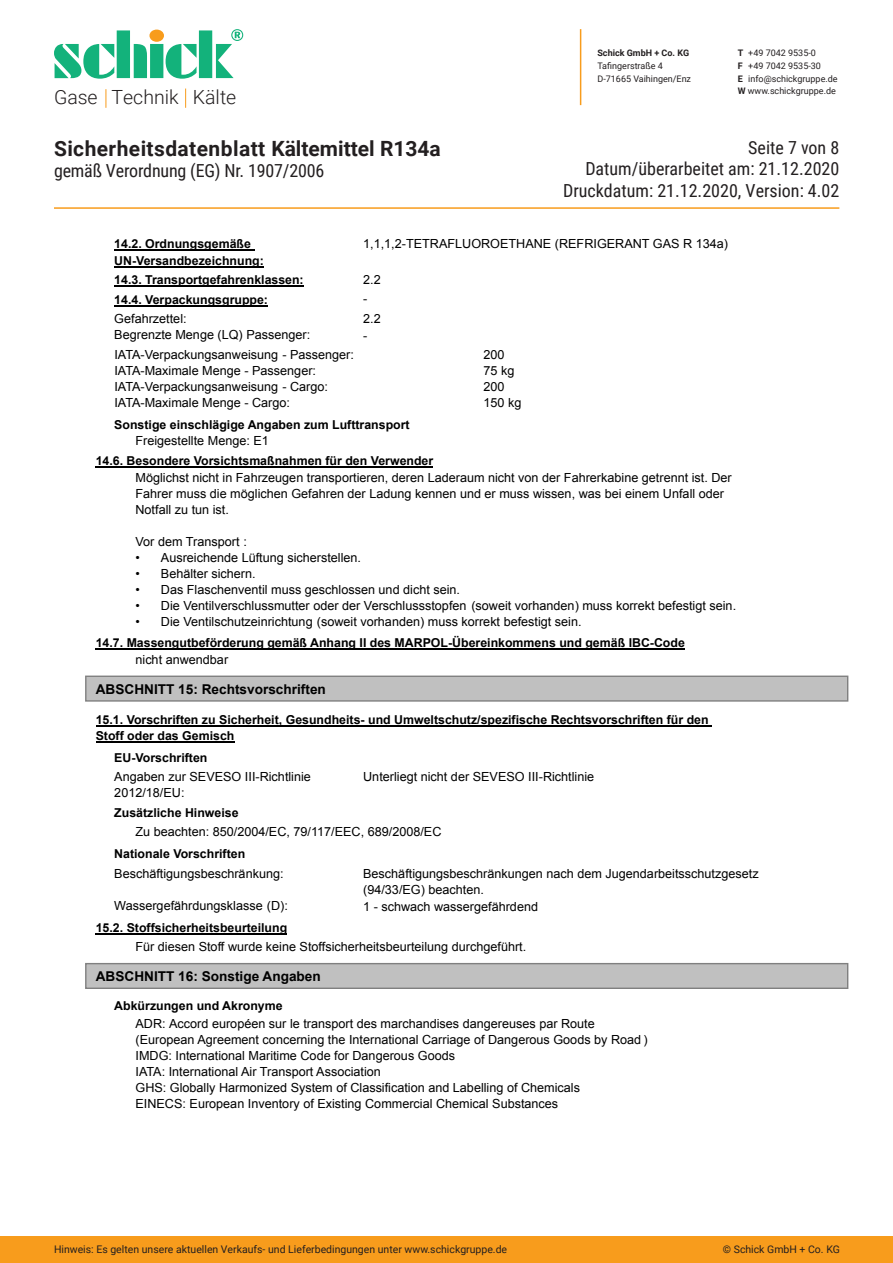
<style>
.page{position:relative;width:893px;height:1263px;background:#fff}
.page>*{position:absolute;margin:0;border:0;box-sizing:border-box;transform-origin:0 0}
.t1{font:700 21px "Roboto";letter-spacing:.02em;color:#231f20}
.t2{font:300 19.5px "Roboto";color:#231f20}
.t3{font:18px/21.6px "Roboto Condensed";color:#231f20;text-align:right}
.t4{font:700 13.5px "Arial";color:#000}
.t5{font:12.6px/16px "Arial";color:#000}
.t6{font:700 12.3px/19.5px "Arial";color:#000}
.t7{font:10.5px "Roboto";color:#231f20}
.t8{font:9px/12.6px "Roboto";color:#231f20}
.t9{font:700 9px "Roboto";color:#231f20}
.s1{font-weight:700}
</style>
<div class="page">
<div style="left:0;top:1236px;width:893px;height:27px;background:#f89c1c"></div>
<hr style="left:580px;top:29px;width:1px;height:76px;background:#f89c1c">
<svg style="left:54px;top:29px;width:189px;height:50px"></svg>
<svg style="left:106px;top:89px;width:1px;height:19px"></svg>
<svg style="left:185px;top:89px;width:1px;height:19px"></svg>
<hr style="left:54px;top:207px;width:785px;height:2px;background:#f89c1c">
<div style="left:86px;top:676px;width:762px;height:25px;background:#c0c0c0"></div>
<div style="left:85px;top:675px;width:763px;height:27px;border:1px solid #808080"></div>
<div style="left:86px;top:964px;width:762px;height:24px;background:#c0c0c0"></div>
<div style="left:85px;top:963px;width:763px;height:26px;border:1px solid #808080"></div>
<hr style="left:114px;top:249px;width:140px;height:2px;background:#000">
<svg style="left:114px;top:266px;width:22px;height:1px"></svg>
<hr style="left:136px;top:266px;width:124px;height:1px;background:#000">
<hr style="left:114px;top:286px;width:31px;height:1px;background:#000">
<hr style="left:145px;top:286px;width:154px;height:1px;background:#000">
<hr style="left:114px;top:305px;width:31px;height:1px;background:#000">
<hr style="left:145px;top:305px;width:119px;height:1px;background:#000">
<hr style="left:96px;top:466px;width:337px;height:2px;background:#000">
<hr style="left:96px;top:648px;width:589px;height:1px;background:#000">
<hr style="left:96px;top:725px;width:31px;height:1px;background:#000">
<hr style="left:127px;top:725px;width:152px;height:1px;background:#000">
<hr style="left:279px;top:725px;width:433px;height:1px;background:#000">
<hr style="left:96px;top:742px;width:138px;height:1px;background:#000">
<hr style="left:96px;top:933px;width:191px;height:1px;background:#000">
<h2 class="t2" style="left:54px;top:84px;width:184px">Gase Technik Kälte</h2>
<h1 class="t1" style="left:54px;top:133px;width:388px">Sicherheitsdatenblatt Kältemittel R134a</h1>
<h3 class="t3" style="left:54px;top:159px;width:272px">gemäß Verordnung (EG) Nr. 1907/2006</h3>
<p class="t9" style="left:597px;top:47px;width:93px">Schick GmbH + Co. KG</p>
<p class="t8" style="left:597px;top:59px;width:95px">Tafingerstraße 4<br>D-71665 Vaihingen/Enz</p>
<p class="t8" style="left:738px;top:47px;width:101px"><span class="s1">T</span> +49 7042 9535-0<br><span class="s1">F</span> +49 7042 9535-30<br><span class="s1">E</span> info@schickgruppe.de<br><span class="s1">W</span> www.schickgruppe.de</p>
<h3 class="t3" style="left:563px;top:136px;width:278px">Seite 7 von 8<br>Datum/überarbeitet am: 21.12.2020<br>Druckdatum: 21.12.2020, Version: 4.02</h3>
<p class="t6" style="left:114px;top:234px;width:138px">14.2. Ordnungsgemäße</p>
<p class="t5" style="left:363px;top:235px;width:366px">1,1,1,2-TETRAFLUOROETHANE (REFRIGERANT GAS R 134a)</p>
<p class="t6" style="left:114px;top:251px;width:191px">UN-Versandbezeichnung:<br>14.3. Transportgefahrenklassen:</p>
<p class="t5" style="left:363px;top:272px;width:19px">2.2</p>
<p class="t6" style="left:114px;top:290px;width:155px">14.4. Verpackungsgruppe:</p>
<p class="t5" style="left:363px;top:291px;width:6px">-</p>
<p class="t5" style="left:114px;top:310px;width:74px">Gefahrzettel:</p>
<p class="t5" style="left:363px;top:310px;width:19px">2.2</p>
<p class="t5" style="left:114px;top:327px;width:197px">Begrenzte Menge (LQ) Passenger:</p>
<p class="t5" style="left:363px;top:327px;width:6px">-</p>
<p class="t5" style="left:114px;top:346px;width:241px">IATA-Verpackungsanweisung - Passenger:</p>
<p class="t5" style="left:483px;top:346px;width:23px">200</p>
<p class="t5" style="left:114px;top:362px;width:203px">IATA-Maximale Menge - Passenger:</p>
<p class="t5" style="left:483px;top:362px;width:32px">75 kg</p>
<p class="t5" style="left:114px;top:379px;width:215px">IATA-Verpackungsanweisung - Cargo:</p>
<p class="t5" style="left:483px;top:379px;width:23px">200</p>
<p class="t5" style="left:114px;top:395px;width:177px">IATA-Maximale Menge - Cargo:</p>
<p class="t5" style="left:483px;top:395px;width:39px">150 kg</p>
<p class="t5" style="left:136px;top:432px;width:135px">Freigestellte Menge: E1</p>
<p class="t6" style="left:114px;top:415px;width:297px">Sonstige einschlägige Angaben zum Lufttransport</p>
<p class="t6" style="left:96px;top:451px;width:339px">14.6. Besondere Vorsichtsmaßnahmen für den Verwender</p>
<p class="t5" style="left:135px;top:470px;width:598px">Möglichst nicht in Fahrzeugen transportieren, deren Laderaum nicht von der Fahrerkabine getrennt ist. Der<br>Fahrer muss die möglichen Gefahren der Ladung kennen und er muss wissen, was bei einem Unfall oder<br>Notfall zu tun ist.</p>
<p class="t5" style="left:135px;top:534px;width:113px">Vor dem Transport :</p>
<p class="t5" style="left:135px;top:550px;width:227px">• Ausreichende Lüftung sicherstellen.</p>
<p class="t5" style="left:135px;top:566px;width:122px">• Behälter sichern.</p>
<p class="t5" style="left:135px;top:582px;width:326px">• Das Flaschenventil muss geschlossen und dicht sein.</p>
<p class="t5" style="left:135px;top:598px;width:602px">• Die Ventilverschlussmutter oder der Verschlussstopfen (soweit vorhanden) muss korrekt befestigt sein.</p>
<p class="t5" style="left:135px;top:614px;width:448px">• Die Ventilschutzeinrichtung (soweit vorhanden) muss korrekt befestigt sein.</p>
<p class="t6" style="left:96px;top:633px;width:591px">14.7. Massengutbeförderung gemäß Anhang II des MARPOL-Übereinkommens und gemäß IBC-Code</p>
<p class="t5" style="left:135px;top:652px;width:94px">nicht anwendbar</p>
<p class="t4" style="left:96px;top:680px;width:232px">ABSCHNITT 15: Rechtsvorschriften</p>
<p class="t6" style="left:96px;top:711px;width:614px;line-height:16.6px">15.1. Vorschriften zu Sicherheit, Gesundheits- und Umweltschutz/spezifische Rechtsvorschriften für den<br>Stoff oder das Gemisch</p>
<p class="t6" style="left:114px;top:748px;width:95px">EU-Vorschriften</p>
<p class="t5" style="left:114px;top:768px;width:198px">Angaben zur SEVESO III-Richtlinie<br>2012/18/EU:</p>
<p class="t5" style="left:363px;top:769px;width:233px">Unterliegt nicht der SEVESO III-Richtlinie</p>
<p class="t6" style="left:114px;top:804px;width:126px">Zusätzliche Hinweise</p>
<p class="t5" style="left:135px;top:824px;width:307px">Zu beachten: 850/2004/EC, 79/117/EEC, 689/2008/EC</p>
<p class="t6" style="left:114px;top:844px;width:132px">Nationale Vorschriften</p>
<p class="t5" style="left:363px;top:866px;width:397px">Beschäftigungsbeschränkungen nach dem Jugendarbeitsschutzgesetz (94/33/EG) beachten.</p>
<p class="t5" style="left:114px;top:866px;width:171px">Beschäftigungsbeschränkung:</p>
<p class="t5" style="left:114px;top:898px;width:175px">Wassergefährdungsklasse (D):</p>
<p class="t5" style="left:363px;top:899px;width:176px">1 - schwach wassergefährdend</p>
<p class="t6" style="left:96px;top:918px;width:193px">15.2. Stoffsicherheitsbeurteilung</p>
<p class="t5" style="left:135px;top:939px;width:392px">Für diesen Stoff wurde keine Stoffsicherheitsbeurteilung durchgeführt.</p>
<p class="t4" style="left:96px;top:967px;width:227px">ABSCHNITT 16: Sonstige Angaben</p>
<p class="t6" style="left:114px;top:996px;width:170px">Abkürzungen und Akronyme</p>
<p class="t5" style="left:135px;top:1015px;width:513px">ADR: Accord européen sur le transport des marchandises dangereuses par Route (European Agreement concerning the International Carriage of Dangerous Goods by Road )<br>IMDG: International Maritime Code for Dangerous Goods<br>IATA: International Air Transport Association<br>GHS: Globally Harmonized System of Classification and Labelling of Chemicals<br>EINECS: European Inventory of Existing Commercial Chemical Substances</p>
<p class="t7" style="left:54px;top:1241px;width:455px">Hinweis: Es gelten unsere aktuellen Verkaufs- und Lieferbedingungen unter www.schickgruppe.de</p>
<p class="t7" style="left:723px;top:1241px;width:119px">© Schick GmbH + Co. KG</p>
</div>
